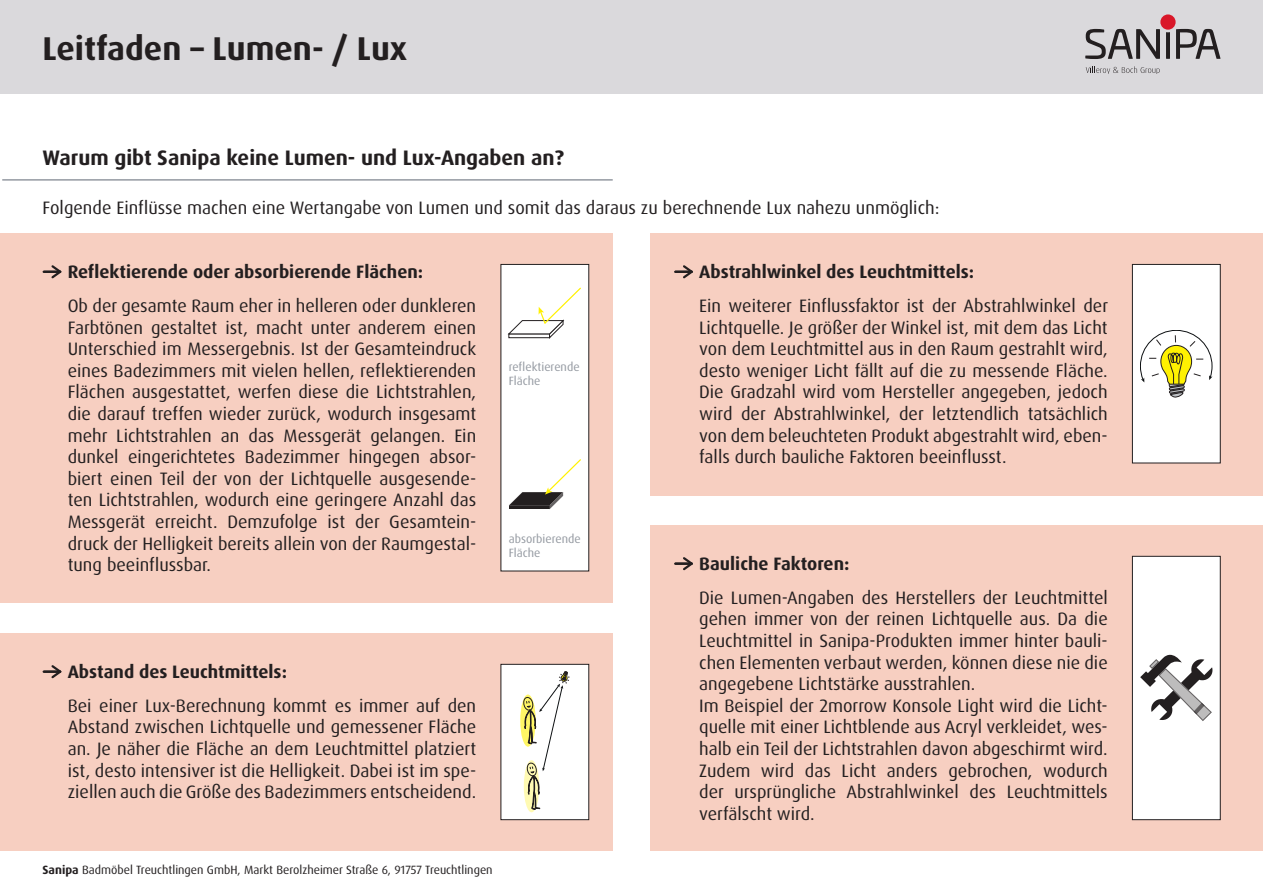
<style>
.page{position:relative;width:1263px;height:893px;background:#fff}
.page>*{position:absolute;margin:0;border:0;box-sizing:border-box;transform-origin:0 0}
.t1{font:700 33px "Dax Pro";color:#231f20}
.t2{font:700 21px "Dax Pro";color:#231f20}
.t3{font:18px/21.6px "Dax Pro";color:#231f20;text-align:justify}
.t4{font:700 18px "Dax Pro";color:#231f20}
.t5{font:12px "Dax Pro";color:#231f20}
.t6{font:12px/14.4px "Dax Pro";color:#9499a1}
.s1{font-weight:700}
</style>
<div class="page">
<div style="left:0;top:0;width:1263px;height:94px;background:#dad9dc"></div>
<div style="left:0;top:233px;width:613px;height:369px;background:#f7cfc1"></div>
<div style="left:0;top:633px;width:613px;height:217px;background:#f7cfc1"></div>
<div style="left:650px;top:233px;width:613px;height:262px;background:#f7cfc1"></div>
<div style="left:650px;top:525px;width:613px;height:325px;background:#f7cfc1"></div>
<div style="left:501px;top:264px;width:88px;height:307px;background:#fff"></div>
<div style="left:501px;top:664px;width:88px;height:156px;background:#fff"></div>
<div style="left:501px;top:664px;width:88px;height:156px;border:1px solid #231f20"></div>
<div style="left:1132px;top:556px;width:88px;height:264px;background:#fff"></div>
<div style="left:1132px;top:556px;width:88px;height:264px;border:1px solid #231f20"></div>
<div style="left:1132px;top:264px;width:88px;height:199px;background:#fff"></div>
<div style="left:1132px;top:264px;width:88px;height:199px;border:1px solid #231f20"></div>
<hr style="left:44px;top:670px;width:16px;height:3px;background:#231f20">
<svg style="left:49px;top:665px;width:13px;height:14px"></svg>
<svg style="left:44px;top:265px;width:18px;height:14px"></svg>
<svg style="left:675px;top:265px;width:18px;height:14px"></svg>
<hr style="left:675px;top:562px;width:17px;height:3px;background:#231f20">
<svg style="left:681px;top:557px;width:12px;height:14px"></svg>
<hr style="left:2px;top:179px;width:611px;height:2px;background:#9499a1">
<svg style="left:1086px;top:66px;width:74px;height:8px"></svg>
<svg style="left:1085px;top:29px;width:135px;height:30px"></svg>
<div style="left:1160px;top:14px;width:15px;height:16px;background:#d91729;border-radius:50%"></div>
<svg style="left:520px;top:694px;width:16px;height:53px"></svg>
<svg style="left:522px;top:672px;width:47px;height:140px"></svg>
<svg style="left:509px;top:288px;width:72px;height:50px"></svg>
<svg style="left:509px;top:459px;width:72px;height:50px"></svg>
<svg style="left:1140px;top:655px;width:72px;height:66px"></svg>
<svg style="left:1140px;top:330px;width:72px;height:67px"></svg>
<h1 class="t1" style="left:43px;top:27px;width:366px">Leitfaden – Lumen- / Lux</h1>
<p class="t2" style="left:43px;top:144px;width:523px">Warum gibt Sanipa keine Lumen- und Lux-Angaben an?</p>
<p class="t3" style="left:43px;top:197px;width:898px">Folgende Einflüsse machen eine Wertangabe von Lumen und somit das daraus zu berechnende Lux nahezu unmöglich:</p>
<p class="t4" style="left:68px;top:260px;width:357px">Reflektierende oder absorbierende Flächen:</p>
<p class="t3" style="left:68px;top:295px;width:410px">Ob der gesamte Raum eher in helleren oder dunkleren Farbtönen gestaltet ist, macht unter anderem einen Unterschied im Messergebnis. Ist der Gesamteindruck eines Badezimmers mit vielen hellen, reflektierenden Flächen ausgestattet, werfen diese die Lichtstrahlen, die darauf treffen wieder zurück, wodurch insgesamt mehr Lichtstrahlen an das Messgerät gelangen. Ein dunkel eingerichtetes Badezimmer hingegen absor&shy;biert einen Teil der von der Lichtquelle ausgesende&shy;ten Lichtstrahlen, wodurch eine geringere Anzahl das Messgerät erreicht. Demzufolge ist der Gesamtein&shy;druck der Helligkeit bereits allein von der Raumgestal&shy;tung beeinflussbar.</p>
<p class="t6" style="left:509px;top:360px;width:72px">reflektierende<br>Fläche</p>
<p class="t6" style="left:509px;top:531px;width:74px">absorbierende<br>Fläche</p>
<p class="t4" style="left:68px;top:660px;width:221px">Abstand des Leuchtmittels:</p>
<p class="t3" style="left:68px;top:695px;width:410px">Bei einer Lux-Berechnung kommt es immer auf den Abstand zwischen Lichtquelle und gemessener Fläche an. Je näher die Fläche an dem Leuchtmittel platziert ist, desto intensiver ist die Helligkeit. Dabei ist im spe&shy;ziellen auch die Größe des Badezimmers entscheidend.</p>
<p class="t5" style="left:43px;top:862px;width:452px"><span class="s1">Sanipa</span> Badmöbel Treuchtlingen GmbH, Markt Berolzheimer Straße 6, 91757 Treuchtlingen</p>
<p class="t4" style="left:699px;top:260px;width:276px">Abstrahlwinkel des Leuchtmittels:</p>
<p class="t3" style="left:699px;top:295px;width:410px">Ein weiterer Einflussfaktor ist der Abstrahlwinkel der Lichtquelle. Je größer der Winkel ist, mit dem das Licht von dem Leuchtmittel aus in den Raum gestrahlt wird, desto weniger Licht fällt auf die zu messende Fläche.<br>Die Gradzahl wird vom Hersteller angegeben, jedoch wird der Abstrahlwinkel, der letztendlich tatsächlich von dem beleuchteten Produkt abgestrahlt wird, eben&shy;falls durch bauliche Faktoren beeinflusst.</p>
<p class="t4" style="left:699px;top:552px;width:152px">Bauliche Faktoren:</p>
<p class="t3" style="left:699px;top:587px;width:410px;text-align:left">Die Lumen-Angaben des Herstellers der Leuchtmittel gehen immer von der reinen Lichtquelle aus. Da die Leuchtmittel in Sanipa-Produkten immer hinter bauli&shy;chen Elementen verbaut werden, können diese nie die angegebene Lichtstärke ausstrahlen.<br>Im Beispiel der 2morrow Konsole Light wird die Licht&shy;quelle mit einer Lichtblende aus Acryl verkleidet, wes&shy;halb ein Teil der Lichtstrahlen davon abgeschirmt wird.<br>Zudem wird das Licht anders gebrochen, wodurch der ursprüngliche Abstrahlwinkel des Leuchtmittels verfälscht wird.</p>
</div>
